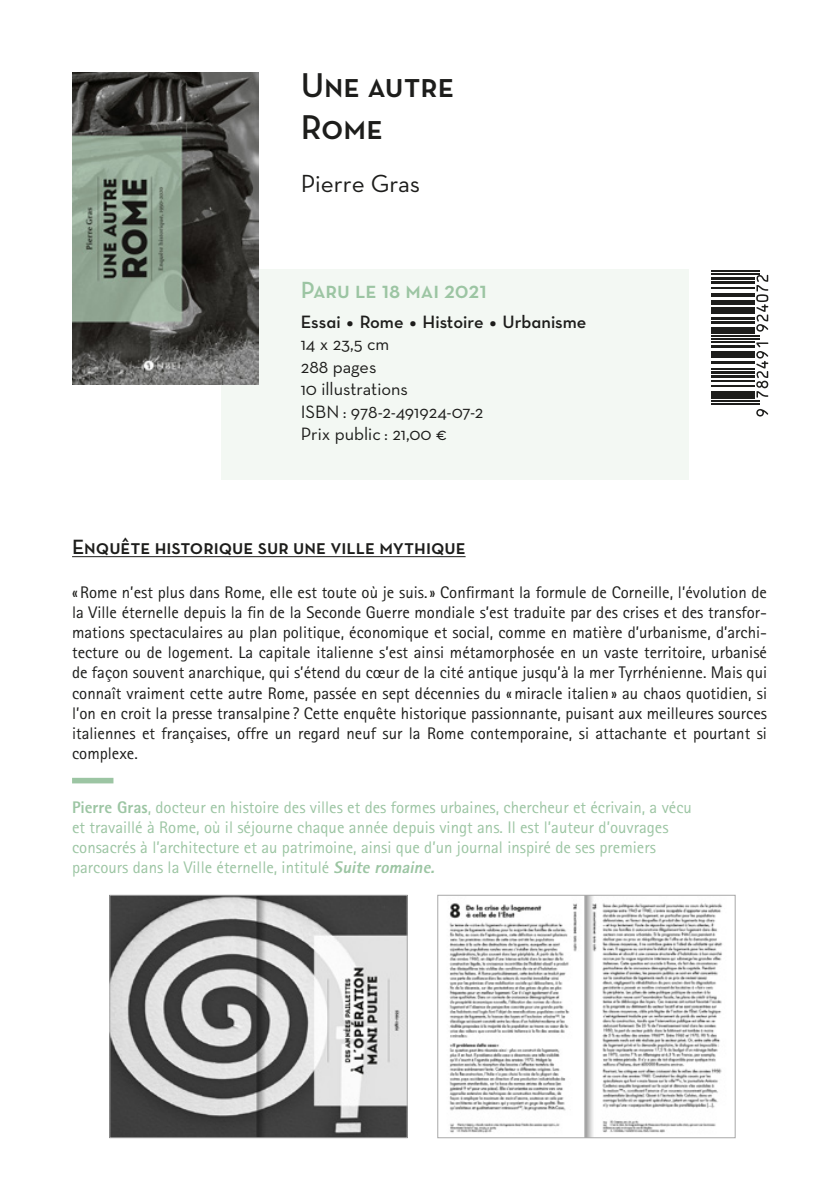
<style>
.page{position:relative;width:840px;height:1191px;background:#fff}
.page>*{position:absolute;margin:0;border:0;box-sizing:border-box;transform-origin:0 0}
.titre{font:35px/42px "Neutra Text Demi SC";color:#1d1d1b}
.auteurs{font:25.2px "Neutra Text";color:#1d1d1b}
.parution{font:23.8px "Neutra Text Demi SC";color:#9cc5a3}
.t1{font:21px "Neutra Text Demi SC";color:#1d1d1b}
.infos{font:18.2px "Neutra Text";color:#1d1d1b}
.infos-2{font:18.2px/22.4px "Neutra Text Demi Alt";color:#1d1d1b}
.texte_courant{font:16.8px/20.2px "Rotis Sans Serif Std";color:#1d1d1b;text-align:justify}
.resumé{font:16.8px/20.2px "Rotis Sans Serif Std";color:#9cc5a3}
.s1{font-family:"Work Sans";font-weight:600}
.s2{font-family:"Neutra Text"}
.s3{font-weight:800}
.s4{font-weight:800;font-style:italic}
</style>
<div class="page">
<div style="left:221px;top:269px;width:467px;height:211px;background:#f3f8f3"></div>
<hr style="left:72px;top:556px;width:393px;height:1px;background:#1d1d1b">
<img style="left:72px;top:72px;width:186px;height:313px">
<img style="left:112px;top:897px;width:293px;height:238px">
<div style="left:110px;top:895px;width:297px;height:242px;border:1px solid #a8a8a8"></div>
<img style="left:449px;top:897px;width:274px;height:238px">
<div style="left:437px;top:895px;width:297px;height:242px;border:1px solid #a8a8a8"></div>
<svg style="left:756px;top:409px;width:11px;height:7px"></svg>
<hr style="left:710px;top:403px;width:48px;height:2px;background:#1d1d1b">
<hr style="left:710px;top:400px;width:48px;height:2px;background:#1d1d1b">
<hr style="left:710px;top:395px;width:43px;height:4px;background:#1d1d1b">
<hr style="left:710px;top:390px;width:43px;height:3px;background:#1d1d1b">
<hr style="left:710px;top:385px;width:43px;height:1px;background:#1d1d1b">
<hr style="left:710px;top:381px;width:43px;height:1px;background:#1d1d1b">
<hr style="left:710px;top:375px;width:43px;height:3px;background:#1d1d1b">
<hr style="left:710px;top:371px;width:43px;height:3px;background:#1d1d1b">
<hr style="left:710px;top:368px;width:43px;height:1px;background:#1d1d1b">
<hr style="left:710px;top:361px;width:43px;height:3px;background:#1d1d1b">
<hr style="left:710px;top:356px;width:43px;height:2px;background:#1d1d1b">
<hr style="left:710px;top:351px;width:43px;height:4px;background:#1d1d1b">
<svg style="left:756px;top:342px;width:12px;height:56px"></svg>
<hr style="left:710px;top:345px;width:43px;height:3px;background:#1d1d1b">
<hr style="left:710px;top:341px;width:43px;height:1px;background:#1d1d1b">
<hr style="left:710px;top:338px;width:48px;height:1px;background:#1d1d1b">
<hr style="left:710px;top:335px;width:48px;height:2px;background:#1d1d1b">
<hr style="left:710px;top:330px;width:43px;height:4px;background:#1d1d1b">
<hr style="left:710px;top:327px;width:43px;height:1px;background:#1d1d1b">
<hr style="left:710px;top:321px;width:43px;height:3px;background:#1d1d1b">
<hr style="left:710px;top:317px;width:43px;height:3px;background:#1d1d1b">
<hr style="left:710px;top:313px;width:43px;height:1px;background:#1d1d1b">
<hr style="left:710px;top:307px;width:43px;height:4px;background:#1d1d1b">
<hr style="left:710px;top:300px;width:43px;height:4px;background:#1d1d1b">
<hr style="left:710px;top:296px;width:43px;height:1px;background:#1d1d1b">
<hr style="left:710px;top:293px;width:43px;height:1px;background:#1d1d1b">
<hr style="left:710px;top:287px;width:43px;height:2px;background:#1d1d1b">
<svg style="left:756px;top:275px;width:11px;height:57px"></svg>
<hr style="left:710px;top:281px;width:43px;height:3px;background:#1d1d1b">
<hr style="left:710px;top:277px;width:43px;height:3px;background:#1d1d1b">
<hr style="left:710px;top:273px;width:48px;height:1px;background:#1d1d1b">
<hr style="left:710px;top:270px;width:48px;height:2px;background:#1d1d1b">
<div style="left:72px;top:778px;width:41px;height:5px;background:#9cc5a3"></div>
<p class="titre" style="left:300px;top:63px;width:155px">Une autre<br>Rome</p>
<p class="auteurs" style="left:300px;top:169px;width:121px">Pierre Gras</p>
<p class="parution" style="left:300px;top:275px;width:187px">Paru le 18 mai 2021</p>
<p class="infos-2" style="left:300px;top:310px;width:287px">Essai <span class="s1">•</span> Rome <span class="s1">•</span> Histoire <span class="s1">•</span> Urbanisme<br><span class="s2">14 x 23,5 cm</span></p>
<p class="infos" style="left:300px;top:355px;width:77px">288 pages</p>
<p class="infos" style="left:300px;top:378px;width:109px">10 illustrations</p>
<p class="infos" style="left:300px;top:400px;width:184px">ISBN : 978-2-491924-07-2</p>
<p class="infos" style="left:300px;top:423px;width:148px">Prix public : 21,00 €</p>
<p class="t1" style="left:72px;top:534px;width:395px">Enquête historique sur une ville mythique</p>
<p class="texte_courant" style="left:72px;top:582px;width:696px">«Rome n’est plus dans Rome, elle est toute où je suis.» Confirmant la formule de Corneille, l’évolution de la Ville éternelle depuis la fin de la Seconde Guerre mondiale s’est traduite par des crises et des transfor&shy;mations spectaculaires au plan politique, économique et social, comme en matière d’urbanisme, d’archi&shy;tecture ou de logement. La capitale italienne s’est ainsi métamorphosée en un vaste territoire, urbanisé de façon souvent anarchique, qui s’étend du cœur de la cité antique jusqu’à la mer Tyrrhénienne. Mais qui connaît vraiment cette autre Rome, passée en sept décennies du «miracle italien » au chaos quotidien, si l’on en croit la presse transalpine ? Cette enquête historique passionnante, puisant aux meilleures sources italiennes et françaises, offre un regard neuf sur la Rome contemporaine, si attachante et pourtant si complexe.</p>
<p class="resumé" style="left:72px;top:797px;width:621px"><span class="s3">Pierre Gras</span>, docteur en histoire des villes et des formes urbaines, chercheur et écrivain, a vécu et travaillé à Rome, où il séjourne chaque année depuis vingt ans. Il est l’auteur d’ouvrages consacrés à l’architecture et au patrimoine, ainsi que d’un journal inspiré de ses premiers parcours dans la Ville éternelle, intitulé <span class="s4">Suite romaine.</span></p>
</div>
